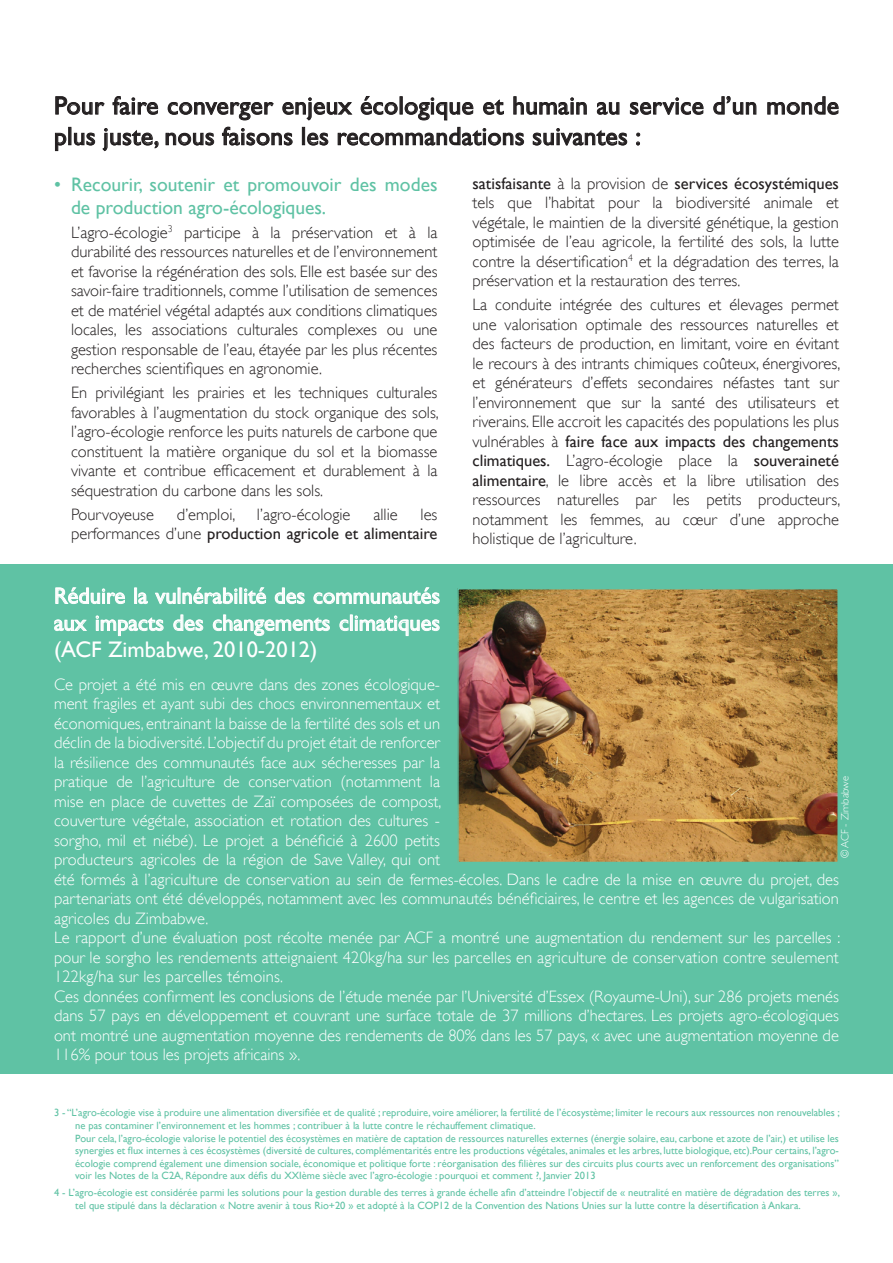
<style>
.page{position:relative;width:893px;height:1263px;background:#fff}
.page>*{position:absolute;margin:0;border:0;box-sizing:border-box;transform-origin:0 0}
.t1{font:25.5px/30.6px "Gill Sans";letter-spacing:.01em;color:#231f20}
.t2{font:22.5px/27px "Gill Sans";color:#fff;text-align:justify}
.t3{font:19.5px/23.4px "Gill Sans";color:#5fc2a4}
.t4{font:300 16.5px/19.5px "Gill Sans";color:#231f20;text-align:justify}
.t5{font:300 16.5px/19.5px "Gill Sans";color:#fff;text-align:justify}
.t6{font:16.5px/19.5px "Gill Sans";color:#231f20;text-align:right}
.t7{font:10.5px/12.6px "Gill Sans";color:#5fc2a4}
.t8{font:300 10.5px "Gill Sans";color:#fff}
.s1{font-weight:300}
.s2{font-weight:400}
</style>
<div class="page">
<svg style="left:55px;top:96px;width:50px;height:19px"></svg>
<svg style="left:112px;top:96px;width:46px;height:19px"></svg>
<svg style="left:168px;top:102px;width:106px;height:19px"></svg>
<svg style="left:282px;top:97px;width:71px;height:24px"></svg>
<svg style="left:361px;top:96px;width:37px;height:19px"></svg>
<div style="left:400px;top:96px;width:3px;height:18px;border:1px solid #231f20"></div>
<svg style="left:405px;top:97px;width:68px;height:24px"></svg>
<svg style="left:483px;top:99px;width:21px;height:16px"></svg>
<svg style="left:513px;top:96px;width:74px;height:19px"></svg>
<svg style="left:597px;top:102px;width:23px;height:13px"></svg>
<svg style="left:630px;top:97px;width:74px;height:18px"></svg>
<svg style="left:713px;top:96px;width:43px;height:19px"></svg>
<svg style="left:767px;top:96px;width:72px;height:19px"></svg>
<svg style="left:55px;top:133px;width:11px;height:18px"></svg>
<div style="left:68px;top:127px;width:3px;height:18px;border:1px solid #231f20"></div>
<svg style="left:74px;top:132px;width:21px;height:14px"></svg>
<svg style="left:102px;top:128px;width:57px;height:23px"></svg>
<svg style="left:165px;top:132px;width:49px;height:14px"></svg>
<svg style="left:222px;top:127px;width:71px;height:19px"></svg>
<div style="left:302px;top:127px;width:3px;height:18px;border:1px solid #231f20"></div>
<svg style="left:307px;top:132px;width:21px;height:14px"></svg>
<svg style="left:338px;top:127px;width:186px;height:19px"></svg>
<svg style="left:533px;top:128px;width:94px;height:18px"></svg>
<svg style="left:636px;top:132px;width:4px;height:14px"></svg>
<div style="left:0;top:564px;width:893px;height:510px;background:#5fc2a4"></div>
<svg style="left:55px;top:587px;width:70px;height:17px"></svg>
<div style="left:134px;top:588px;width:3px;height:16px;border:1px solid #fff"></div>
<svg style="left:138px;top:593px;width:10px;height:11px"></svg>
<svg style="left:155px;top:587px;width:111px;height:17px"></svg>
<svg style="left:275px;top:588px;width:30px;height:16px"></svg>
<svg style="left:314px;top:587px;width:125px;height:17px"></svg>
<svg style="left:54px;top:620px;width:33px;height:11px"></svg>
<svg style="left:96px;top:616px;width:67px;height:20px"></svg>
<svg style="left:173px;top:615px;width:30px;height:16px"></svg>
<svg style="left:213px;top:615px;width:117px;height:21px"></svg>
<svg style="left:340px;top:620px;width:8px;height:11px"></svg>
<div style="left:350px;top:615px;width:3px;height:16px;border:1px solid #fff"></div>
<svg style="left:355px;top:616px;width:84px;height:20px"></svg>
<img style="left:460px;top:591px;width:376px;height:269px">
<div style="left:457px;top:588px;width:382px;height:275px;border:2px solid #5fc2a4"></div>
<p class="t1" style="left:54px;top:90px;width:787px">Pour faire converger enjeux écologique et humain au service d’un monde plus juste, nous faisons les recommandations suivantes :</p>
<p class="t3" style="left:71px;top:172px;width:368px;text-indent:-17px">• Recourir, soutenir et promouvoir des modes de production agro-écologiques.</p>
<p class="t4" style="left:71px;top:223px;width:368px">L’agro-écologie<sup>3</sup> participe à la préservation et à la durabilité des ressources naturelles et de l’environnement et favorise la régénération des sols. Elle est basée sur des savoir-faire traditionnels, comme l’utilisation de semences et de matériel végétal adaptés aux conditions climatiques locales, les associations culturales complexes ou une gestion responsable de l’eau, étayée par les plus récentes recherches scientifiques en agronomie.</p>
<p class="t4" style="left:71px;top:383px;width:369px">En privilégiant les prairies et les techniques culturales favorables à l’augmentation du stock organique des sols, l’agro-écologie renforce les puits naturels de carbone que constituent la matière organique du sol et la biomasse vivante et contribue efficacement et durablement à la séquestration du carbone dans les sols.</p>
<p class="t4" style="left:71px;top:504px;width:84px">Pourvoyeuse</p>
<p class="t4" style="left:177px;top:504px;width:60px">d’emploi,</p>
<p class="t4" style="left:257px;top:504px;width:95px">l’agro-écologie</p>
<p class="t4" style="left:373px;top:504px;width:26px">allie</p>
<p class="t6" style="left:71px;top:504px;width:368px"><span class="s1">les<br>performances d’une</span> production agricole et alimentaire</p>
<p class="t4" style="left:472px;top:173px;width:368px"><span class="s2">satisfaisante</span> à la provision de <span class="s2">services écosystémiques </span>tels que l’habitat pour la biodiversité animale et végétale, le maintien de la diversité génétique, la gestion optimisée de l’eau agricole, la fertilité des sols, la lutte contre la désertification<sup>4</sup> et la dégradation des terres, la préservation et la restauration des terres.</p>
<p class="t4" style="left:472px;top:295px;width:369px">La conduite intégrée des cultures et élevages permet une valorisation optimale des ressources naturelles et des facteurs de production, en limitant, voire en évitant le recours à des intrants chimiques coûteux, énergivores, et générateurs d’effets secondaires néfastes tant sur l’environnement que sur la santé des utilisateurs et riverains. Elle accroit les capacités des populations les plus vulnérables à <span class="s2">faire face aux impacts des changements climatiques.</span> L’agro-écologie place la <span class="s2">souveraineté alimentaire</span>, le libre accès et la libre utilisation des ressources naturelles par les petits producteurs, notamment les femmes, au cœur d’une approche holistique de l’agriculture.</p>
<p class="t2" style="left:54px;top:582px;width:388px">Réduire la vulnérabilité des communautés aux impacts des changements climatiques (ACF Zimbabwe, 2010-2012)</p>
<p class="t5" style="left:54px;top:674px;width:786px;text-align:left">Ce projet a été mis en œuvre dans des zones écologique-<br>ment fragiles et ayant subi des chocs environnementaux et<br>économiques, entrainant la baisse de la fertilité des sols et un<br>déclin de la biodiversité. L’objectif du projet était de renforcer<br>la résilience des communautés face aux sécheresses par la<br>pratique de l’agriculture de conservation (notamment la<br>mise en place de cuvettes de Zaï composées de compost,<br>couverture végétale, association et rotation des cultures -<br>sorgho, mil et niébé). Le projet a bénéficié à 2600 petits<br>producteurs agricoles de la région de Save Valley, qui ont<br>été formés à l’agriculture de conservation au sein de fermes-écoles. Dans le cadre de la mise en œuvre du projet, des partenariats ont été développés, notamment avec les communautés bénéficiaires, le centre et les agences de vulgarisation agricoles du Zimbabwe.</p>
<p class="t5" style="left:54px;top:928px;width:788px">Le rapport d’une évaluation post récolte menée par ACF a montré une augmentation du rendement sur les parcelles : pour le sorgho les rendements atteignaient 420kg/ha sur les parcelles en agriculture de conservation contre seulement 122kg/ha sur les parcelles témoins.</p>
<p class="t5" style="left:54px;top:986px;width:786px">Ces données confirment les conclusions de l’étude menée par l’Université d’Essex (Royaume-Uni), sur 286 projets menés dans 57 pays en développement et couvrant une surface totale de 37 millions d’hectares. Les projets agro-écologiques ont montré une augmentation moyenne des rendements de 80% dans les 57 pays, « avec une augmentation moyenne de 116% pour tous les projets africains ».</p>
<p class="t8" style="left:839px;top:858px;width:84px;rotate:-90deg">© ACF - Zimbabwe</p>
<p class="t7" style="left:75px;top:1106px;width:766px;text-indent:-21px">3 - “L’agro-écologie vise à produire une alimentation diversifiée et de qualité ; reproduire, voire améliorer, la fertilité de l’écosystème; limiter le recours aux ressources non renouvelables ; ne pas contaminer l’environnement et les hommes ; contribuer à la lutte contre le réchauffement climatique.</p>
<p class="t7" style="left:75px;top:1131px;width:765px;text-align:justify">Pour cela, l’agro-écologie valorise le potentiel des écosystèmes en matière de captation de ressources naturelles externes (énergie solaire, eau, carbone et azote de l’air,) et utilise les synergies et flux internes à ces écosystèmes (diversité de cultures, complémentarités entre les productions végétales, animales et les arbres, lutte biologique, etc).Pour certains, l’agro&shy;écologie comprend également une dimension sociale, économique et politique forte : réorganisation des filières sur des circuits plus courts avec un renforcement des organisations” voir les Notes de la C2A, Répondre aux défis du XXIème siècle avec l’agro-écologie : pourquoi et comment ?, Janvier 2013</p>
<p class="t7" style="left:75px;top:1186px;width:766px;text-indent:-21px">4 - L’agro-écologie est considérée parmi les solutions pour la gestion durable des terres à grande échelle afin d’atteindre l’objectif de « neutralité en matière de dégradation des terres », tel que stipulé dans la déclaration « Notre avenir à tous Rio+20 » et adopté à la COP12 de la Convention des Nations Unies sur la lutte contre la désertification à Ankara.</p>
</div>
